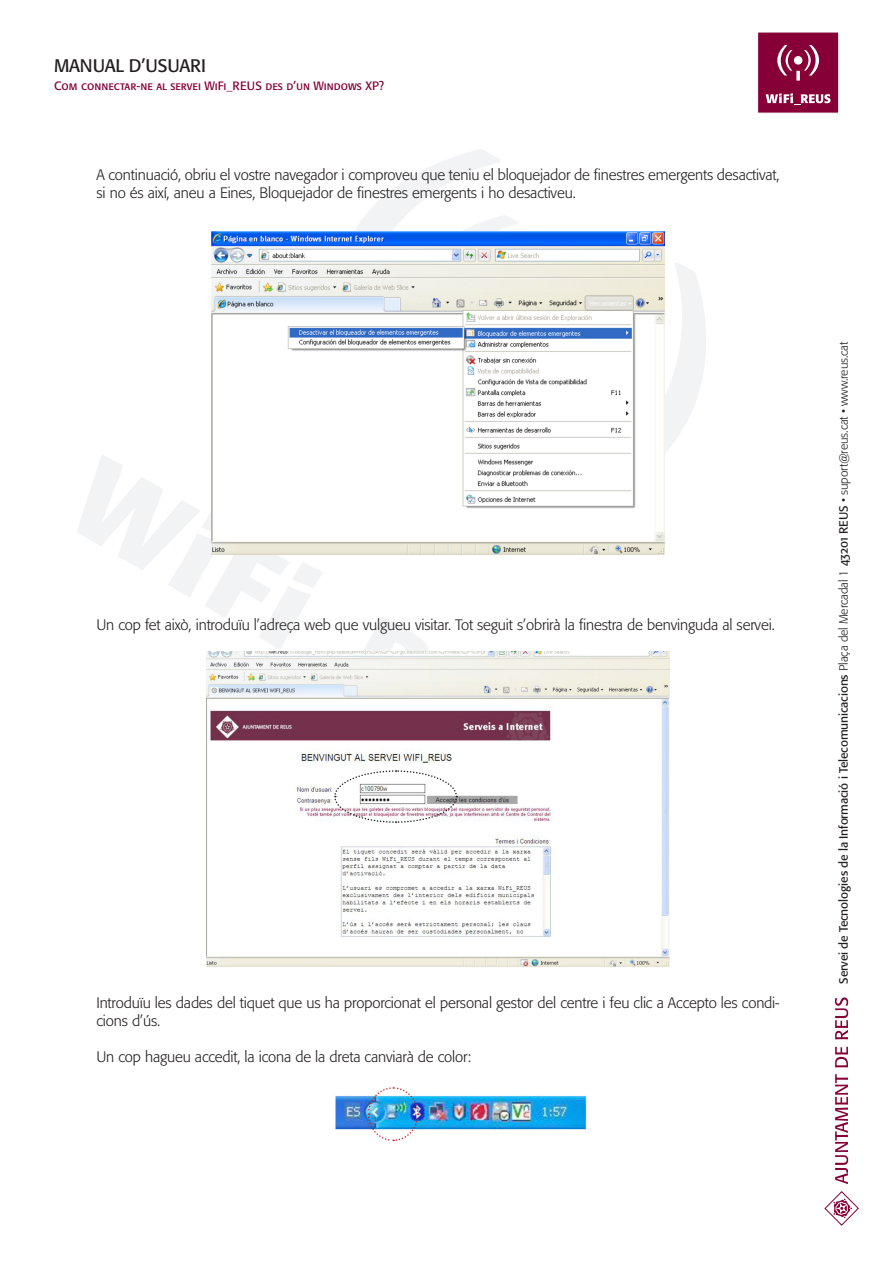
<style>
.page{position:relative;width:893px;height:1263px;background:#fff}
.page>*{position:absolute;margin:0;border:0;box-sizing:border-box;transform-origin:0 0}
.t1{font:18px "Formata";letter-spacing:-.01em;color:#231f20}
.t2{font:300 15px/18px "Formata";letter-spacing:-.01em;color:#231f20}
.t3{font:12px "Formata";letter-spacing:-.01em;color:#231f20}
.t4{font:12px "Formata Regular SC";color:#860037}
.s1{font-weight:300}
.s2{font-family:"Formata Regular SC"}
</style>
<div class="page">
<svg style="left:77px;top:149px;width:629px;height:503px"></svg>
<div style="left:757px;top:32px;width:82px;height:81px;background:#860037;border:1px solid #fff"></div>
<svg style="left:766px;top:93px;width:65px;height:12px"></svg>
<svg style="left:777px;top:45px;width:15px;height:31px"></svg>
<svg style="left:804px;top:45px;width:15px;height:31px"></svg>
<div style="left:794px;top:56px;width:8px;height:9px;background:#fff;border-radius:50%"></div>
<svg style="left:796px;top:71px;width:4px;height:10px"></svg>
<img style="left:211px;top:231px;width:454px;height:324px">
<img style="left:206px;top:652px;width:464px;height:315px">
<img style="left:335px;top:1095px;width:252px;height:35px">
<svg style="left:333px;top:769px;width:125px;height:55px"></svg>
<img style="left:367px;top:1087px;width:52px;height:55px">
<svg style="left:835px;top:1074px;width:13px;height:110px"></svg>
<svg style="left:835px;top:1047px;width:13px;height:20px"></svg>
<svg style="left:835px;top:997px;width:13px;height:42px"></svg>
<svg style="left:824px;top:1191px;width:35px;height:35px"></svg>
<p class="t1" style="left:54px;top:55px;width:154px">MANUAL D’USUARI</p>
<p class="t4" style="left:54px;top:78px;width:332px">Com connectar-ne al servei WiFi_REUS des d’un Windows XP?</p>
<p class="t2" style="left:96px;top:166px;width:685px">A continuació, obriu el vostre navegador i comproveu que teniu el bloquejador de finestres emergents desactivat, si no és així, aneu a Eines, Bloquejador de finestres emergents i ho desactiveu.</p>
<p class="t2" style="left:96px;top:616px;width:680px">Un cop fet això, introduïu l’adreça web que vulgueu visitar. Tot seguit s’obrirà la finestra de benvinguda al servei.</p>
<p class="t2" style="left:96px;top:994px;width:685px">Introduïu les dades del tiquet que us ha proporcionat el personal gestor del centre i feu clic a Accepto les condi&shy;cions d’ús.</p>
<p class="t2" style="left:96px;top:1048px;width:376px">Un cop hagueu accedit, la icona de la dreta canviarà de color:</p>
<p class="t3" style="left:836px;top:983px;width:643px;rotate:-90deg">Servei de Tecnologies de la Informació i Telecomunicacions <span class="s1">Plaça del Mercadal 1</span> <span class="s2">43201 REUS</span> <span class="s1">• suport@reus.cat • www.reus.cat</span></p>
</div>
